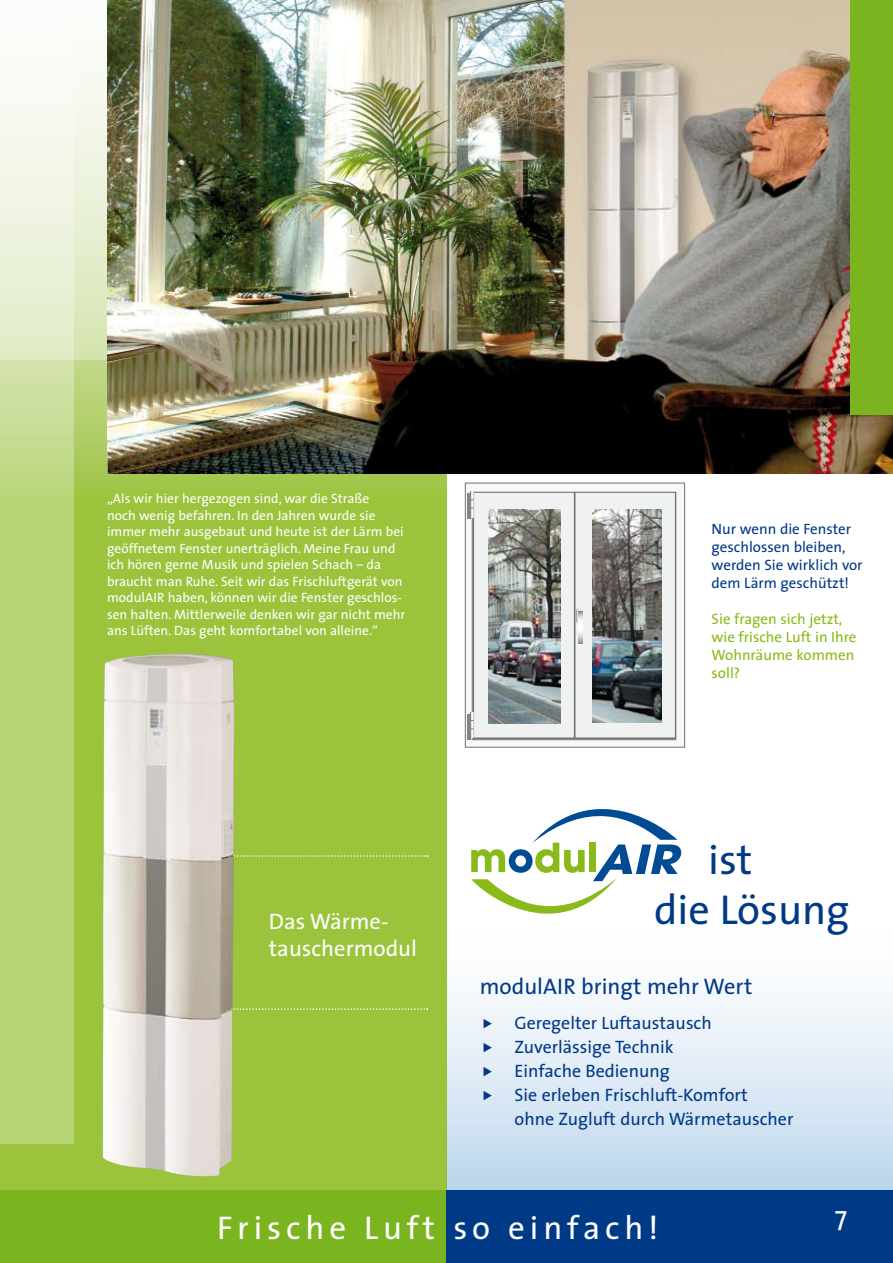
<style>
.page{position:relative;width:893px;height:1263px;background:#fff}
.page>*{position:absolute;margin:0;border:0;box-sizing:border-box;transform-origin:0 0}
.t1{font:42px/50.4px "The Sans";color:#003986}
.t2{font:33px "The Sans";letter-spacing:.15em;color:#fff}
.t3{font:22.5px "The Sans";color:#003986}
.t4{font:22.5px/27px "The Sans";color:#fff}
.t5{font:18px/24px "The Sans";color:#003986}
.t6{font:15px/18px "The Sans";color:#003986}
.t7{font:15px/18px "The Sans";color:#89ba16}
.t8{font:13.5px/16.5px "The Sans";color:#fff}
</style>
<div class="page">
<svg style="left:446px;top:531px;width:447px;height:660px"></svg>
<div style="left:0;top:0;width:446px;height:1263px;background:#9bc43c"></div>
<div style="left:0;top:0;width:302px;height:359px;background:linear-gradient(to bottom,#fff,#d7e5b4)"></div>
<div style="left:0;top:1191px;width:446px;height:72px;background:#7ab51f"></div>
<div style="left:446px;top:1191px;width:447px;height:72px;background:#003986"></div>
<svg style="left:234px;top:855px;width:194px;height:2px"></svg>
<svg style="left:234px;top:1008px;width:194px;height:2px"></svg>
<img style="left:108px;top:0;width:785px;height:474px">
<div style="left:850px;top:0;width:43px;height:415px;background:#7ab51f"></div>
<svg style="left:0;top:0;width:74px;height:1144px;background:#cbe09c"></svg>
<img style="left:103px;top:654px;width:131px;height:522px">
<svg style="left:471px;top:809px;width:210px;height:112px"></svg>
<svg style="left:465px;top:483px;width:220px;height:265px"></svg>
<hr style="left:467px;top:493px;width:4px;height:26px;background:#848587">
<hr style="left:467px;top:714px;width:4px;height:25px;background:#848587">
<svg style="left:470px;top:491px;width:206px;height:248px"></svg>
<svg style="left:576px;top:609px;width:5px;height:13px"></svg>
<hr style="left:577px;top:609px;width:4px;height:13px;background:#dadada">
<svg style="left:578px;top:611px;width:4px;height:32px"></svg>
<img style="left:488px;top:509px;width:73px;height:214px">
<img style="left:593px;top:509px;width:69px;height:213px">
<svg style="left:484px;top:1019px;width:25px;height:11px"></svg>
<svg style="left:484px;top:1043px;width:25px;height:11px"></svg>
<svg style="left:484px;top:1067px;width:25px;height:11px"></svg>
<svg style="left:484px;top:1091px;width:25px;height:11px"></svg>
<p class="t8" style="left:107px;top:490px;width:300px">„Als wir hier hergezogen sind, war die Straße<br>noch wenig befahren. In den Jahren wurde sie immer mehr ausgebaut und heute ist der Lärm bei geöffnetem Fenster unerträglich. Meine Frau und ich hören gerne Musik und spielen Schach – da braucht man Ruhe. Seit wir das Frischluftgerät von modulAIR haben, können wir die Fenster geschlos&shy;sen halten. Mittlerweile denken wir gar nicht mehr ans Lüften. Das geht komfortabel von alleine.“</p>
<h3 class="t4" style="left:269px;top:907px;width:150px">Das Wärme&shy;tauschermodul</h3>
<p class="t6" style="left:711px;top:519px;width:153px">Nur wenn die Fenster geschlossen bleiben, werden Sie wirklich vor dem Lärm geschützt!</p>
<p class="t7" style="left:711px;top:609px;width:147px">Sie fragen sich jetzt, wie frische Luft in Ihre<br>Wohnräume kommen soll?</p>
<h1 class="t1" style="left:654px;top:833px;width:197px;text-indent:54px">ist<br>die Lösung</h1>
<h3 class="t3" style="left:480px;top:968px;width:274px">modulAIR bringt mehr Wert</h3>
<h3 class="t5" style="left:514px;top:1010px;width:280px">Geregelter Luftaustausch<br>Zuverlässige Technik<br>Einfache Bedienung<br>Sie erleben Frischluft-Komfort<br>ohne Zugluft durch Wärmetauscher</h3>
<h2 class="t2" style="left:217px;top:1200px;width:443px">Frische Luft so einfach!</h2>
</div>
